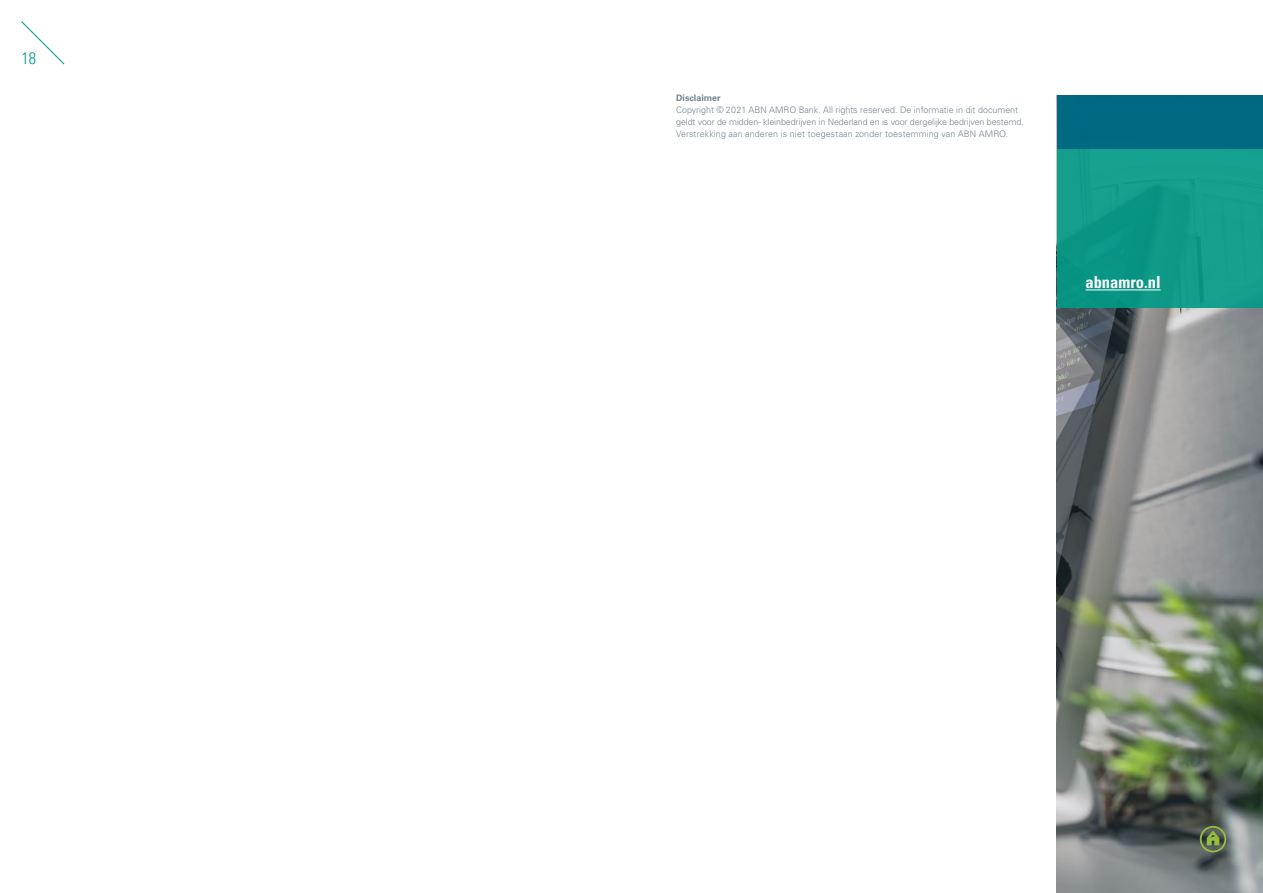
<style>
.page{position:relative;width:1263px;height:893px;background:#fff}
.page>*{position:absolute;margin:0;border:0;box-sizing:border-box;transform-origin:0 0}
.t1{font:700 condensed 16.5px "Univers LT Std";color:#fff}
.t2{font:300 condensed 16.5px "Univers LT Std";color:#009b87}
.t3{font:300 9px/12px "Univers LT Std";color:#75848c}
.s1{font-weight:700}
.s2{font-stretch:condensed;font-size:9.3px}
</style>
<div class="page">
<img style="left:1057px;top:96px;width:206px;height:797px">
<div style="left:1057px;top:96px;width:205px;height:212px;background:#139e8b"></div>
<div style="left:1057px;top:96px;width:205px;height:53px;background:#006482"></div>
<hr style="left:1085px;top:289px;width:75px;height:1px;background:#fff">
<svg style="left:1207px;top:831px;width:12px;height:14px"></svg>
<div style="left:1200px;top:826px;width:26px;height:26px;border:2px solid #96c03a;border-radius:50%"></div>
<svg style="left:21px;top:21px;width:44px;height:44px"></svg>
<h1 class="t2" style="left:22px;top:48px;width:16px">18</h1>
<p class="t3" style="left:676px;top:92px;width:349px"><span class="s1">Disclaimer<br></span>Copyright <span class="s2">©</span> 2021 ABN AMRO Bank. All rights reserved. De informatie in dit document geldt voor de midden- kleinbedrijven in Nederland en is voor dergelijke bedrijven bestemd.<br>Verstrekking aan anderen is niet toegestaan zonder toestemming van ABN AMRO.</p>
<h1 class="t1" style="left:1085px;top:272px;width:77px">abnamro.nl</h1>
</div>
